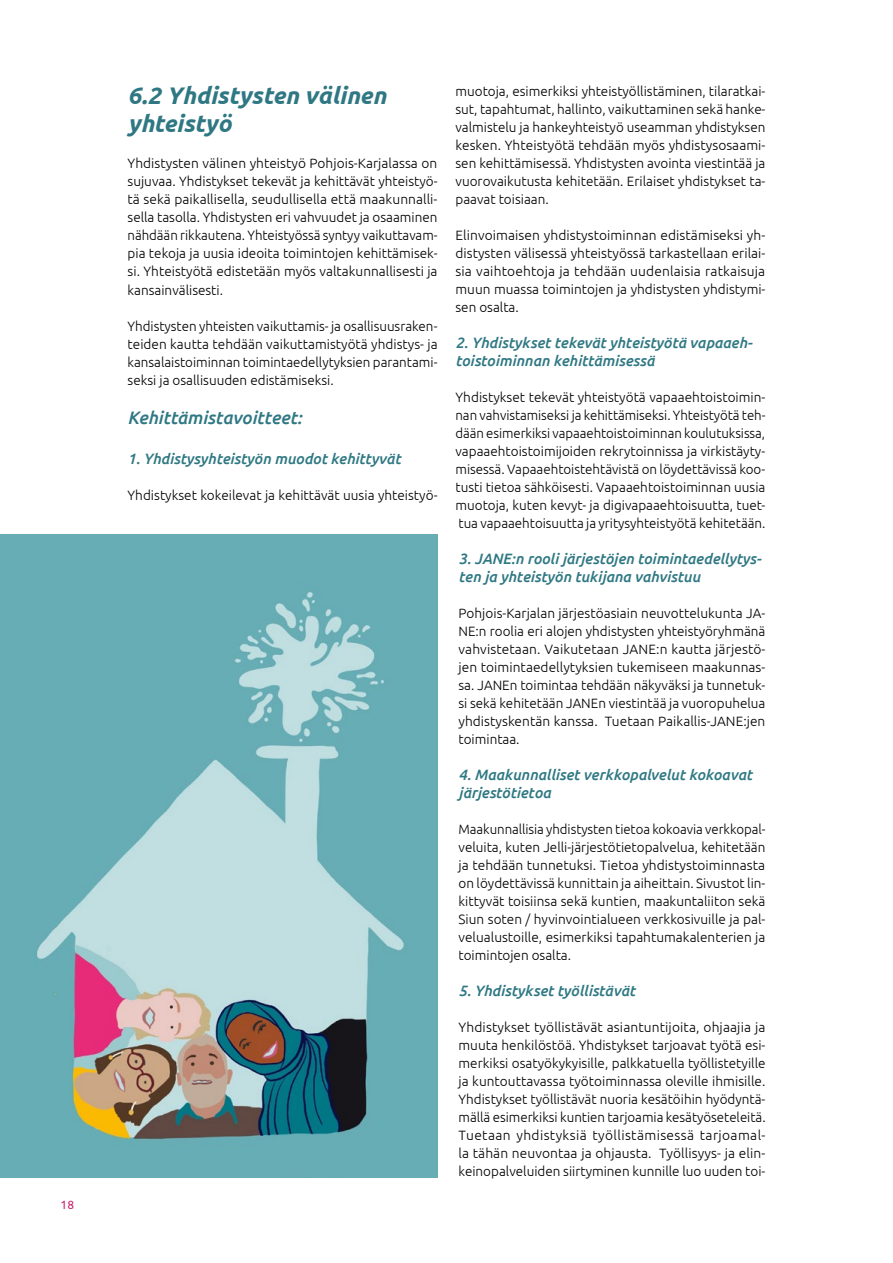
<style>
.page{position:relative;width:893px;height:1263px;background:#fff}
.page>*{position:absolute;margin:0;border:0;box-sizing:border-box;transform-origin:0 0}
.t1{font:italic 700 24px/28.8px "Ubuntu";color:#2f7883}
.t2{font:italic 500 18px "Ubuntu";color:#2f7883}
.t3{font:italic 500 15px/18px "Ubuntu";color:#2f7883}
.Leipis{font:300 13.5px/18px "Ubuntu";color:#000;text-align:justify}
.t4{font:12px "Ubuntu";color:#c52772}
</style>
<div class="page">
<img style="left:0;top:535px;width:437px;height:642px">
<p class="t4" style="left:61px;top:1197px;width:15px">18</p>
<h2 class="t1" style="left:128px;top:80px;width:260px">6.2 Yhdistysten välinen yhteistyö</h2>
<p class="Leipis" style="left:128px;top:154px;width:311px">Yhdistysten välinen yhteistyö Pohjois-Karjalassa on sujuvaa. Yhdistykset tekevät ja kehittävät yhteistyö&shy;tä sekä paikallisella, seudullisella että maakunnalli&shy;sella tasolla. Yhdistysten eri vahvuudet ja osaaminen nähdään rikkautena. Yhteistyössä syntyy vaikuttavam&shy;pia tekoja ja uusia ideoita toimintojen kehittämisek&shy;si. Yhteistyötä edistetään myös valtakunnallisesti ja kansainvälisesti.</p>
<p class="Leipis" style="left:128px;top:316px;width:312px">Yhdistysten yhteisten vaikuttamis- ja osallisuusraken&shy;teiden kautta tehdään vaikuttamistyötä yhdistys- ja kansalaistoiminnan toimintaedellytyksien parantami&shy;seksi ja osallisuuden edistämiseksi.</p>
<h3 class="t2" style="left:128px;top:407px;width:176px">Kehittämistavoitteet:</h3>
<h4 class="t3" style="left:128px;top:449px;width:275px">1. Yhdistysyhteistyön muodot kehittyvät</h4>
<p class="Leipis" style="left:128px;top:486px;width:311px">Yhdistykset kokeilevat ja kehittävät uusia yhteistyö-</p>
<p class="Leipis" style="left:455px;top:81px;width:311px">muotoja, esimerkiksi yhteistyöllistäminen, tilaratkai&shy;sut, tapahtumat, hallinto, vaikuttaminen sekä hanke&shy;valmistelu ja hankeyhteistyö useamman yhdistyksen kesken. Yhteistyötä tehdään myös yhdistysosaami&shy;sen kehittämisessä. Yhdistysten avointa viestintää ja vuorovaikutusta kehitetään. Erilaiset yhdistykset ta&shy;paavat toisiaan.</p>
<p class="Leipis" style="left:455px;top:225px;width:311px">Elinvoimaisen yhdistystoiminnan edistämiseksi yh&shy;distysten välisessä yhteistyössä tarkastellaan erilai&shy;sia vaihtoehtoja ja tehdään uudenlaisia ratkaisuja muun muassa toimintojen ja yhdistysten yhdistymi&shy;sen osalta.</p>
<h4 class="t3" style="left:455px;top:333px;width:299px">2. Yhdistykset tekevät yhteistyötä vapaaeh&shy;toistoiminnan kehittämisessä</h4>
<p class="Leipis" style="left:455px;top:387px;width:311px">Yhdistykset tekevät yhteistyötä vapaaehtoistoimin&shy;nan vahvistamiseksi ja kehittämiseksi. Yhteistyötä teh&shy;dään esimerkiksi vapaaehtoistoiminnan koulutuksissa, vapaaehtoistoimijoiden rekrytoinnissa ja virkistäyty&shy;misessä. Vapaaehtoistehtävistä on löydettävissä koo&shy;tusti tietoa sähköisesti. Vapaaehtoistoiminnan uusia muotoja, kuten kevyt- ja digivapaaehtoisuutta, tuet&shy;tua vapaaehtoisuutta ja yritysyhteistyötä kehitetään.</p>
<h4 class="t3" style="left:458px;top:549px;width:305px">3. JANE:n rooli järjestöjen toimintaedellytys&shy;ten ja yhteistyön tukijana vahvistuu</h4>
<p class="Leipis" style="left:458px;top:603px;width:308px">Pohjois-Karjalan järjestöasiain neuvottelukunta JA-NE:n roolia eri alojen yhdistysten yhteistyöryhmänä vahvistetaan. Vaikutetaan JANE:n kautta järjestö&shy;jen toimintaedellytyksien tukemiseen maakunnas&shy;sa. JANEn toimintaa tehdään näkyväksi ja tunnetuk&shy;si sekä kehitetään JANEn viestintää ja vuoropuhelua yhdistyskentän kanssa. Tuetaan Paikallis-JANE:jen toimintaa.</p>
<h4 class="t3" style="left:458px;top:765px;width:295px">4. Maakunnalliset verkkopalvelut kokoavat järjestötietoa</h4>
<p class="Leipis" style="left:458px;top:819px;width:308px">Maakunnallisia yhdistysten tietoa kokoavia verkkopal&shy;veluita, kuten Jelli-järjestötietopalvelua, kehitetään ja tehdään tunnetuksi. Tietoa yhdistystoiminnasta on löydettävissä kunnittain ja aiheittain. Sivustot lin&shy;kittyvät toisiinsa sekä kuntien, maakuntaliiton sekä Siun soten / hyvinvointialueen verkkosivuille ja pal&shy;velualustoille, esimerkiksi tapahtumakalenterien ja toimintojen osalta.</p>
<h4 class="t3" style="left:458px;top:981px;width:178px">5. Yhdistykset työllistävät</h4>
<p class="Leipis" style="left:458px;top:1017px;width:309px">Yhdistykset työllistävät asiantuntijoita, ohjaajia ja muuta henkilöstöä. Yhdistykset tarjoavat työtä esi&shy;merkiksi osatyökykyisille, palkkatuella työllistetyille ja kuntouttavassa työtoiminnassa oleville ihmisille.<br>Yhdistykset työllistävät nuoria kesätöihin hyödyntä&shy;mällä esimerkiksi kuntien tarjoamia kesätyöseteleitä.</p>
<p class="Leipis" style="left:458px;top:1125px;width:308px">Tuetaan yhdistyksiä työllistämisessä tarjoamal&shy;la tähän neuvontaa ja ohjausta. Työllisyys- ja elin&shy;keinopalveluiden siirtyminen kunnille luo uuden toi-</p>
</div>
